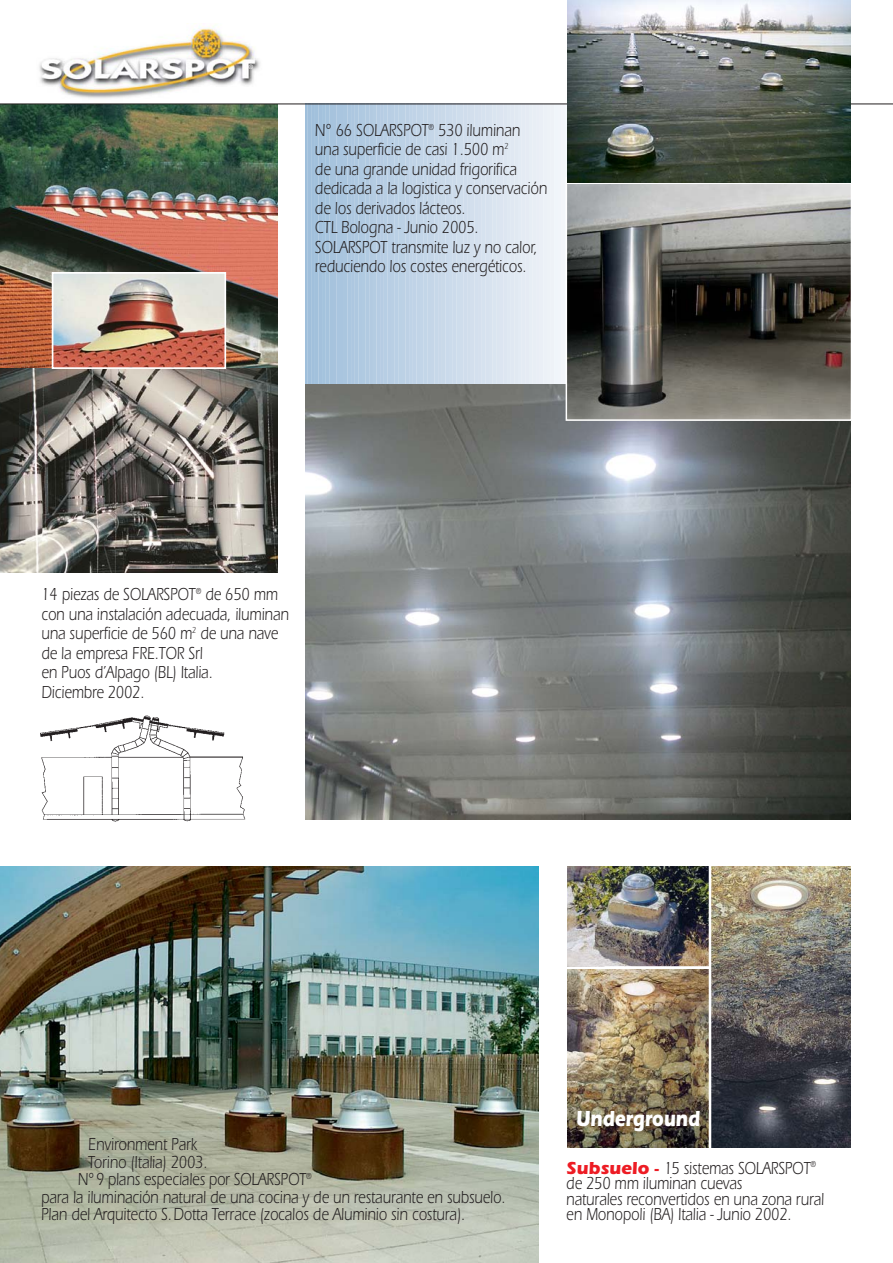
<style>
.page{position:relative;width:893px;height:1263px;background:#fff}
.page>*{position:absolute;margin:0;border:0;box-sizing:border-box;transform-origin:0 0}
.t1{font:700 22.5px "Itc Eras";color:#fff;scale:.8 1}
.t2{font:18px/19.5px "Itc Eras";color:#231f20;scale:.8 1}
.t3{font:500 6.6px "Itc Eras";color:#fff}
.s1{font-weight:700;color:#ed1c24}
.s2{font-weight:700;font-size:15.6px;color:#ed1c24}
</style>
<div class="page">
<hr style="left:305px;top:104px;width:3px;height:294px;background:#9fbfdb">
<svg style="left:307px;top:105px;width:4px;height:279px"></svg>
<hr style="left:311px;top:104px;width:4px;height:294px;background:#a1c0dc">
<hr style="left:315px;top:104px;width:3px;height:294px;background:#a2c1dc">
<svg style="left:318px;top:105px;width:4px;height:279px"></svg>
<hr style="left:322px;top:104px;width:4px;height:294px;background:#a4c3dd">
<hr style="left:325px;top:104px;width:4px;height:294px;background:#a5c3dd">
<svg style="left:329px;top:105px;width:4px;height:279px"></svg>
<hr style="left:333px;top:104px;width:4px;height:294px;background:#a7c3dd">
<svg style="left:336px;top:105px;width:4px;height:279px"></svg>
<hr style="left:340px;top:104px;width:4px;height:294px;background:#a9c5df">
<hr style="left:344px;top:104px;width:3px;height:294px;background:#aac6df">
<svg style="left:347px;top:105px;width:4px;height:279px"></svg>
<hr style="left:351px;top:104px;width:4px;height:294px;background:#adc7e0">
<hr style="left:354px;top:104px;width:4px;height:294px;background:#aec8e0">
<svg style="left:358px;top:105px;width:4px;height:279px"></svg>
<hr style="left:362px;top:104px;width:4px;height:294px;background:#b0cae1">
<hr style="left:365px;top:104px;width:4px;height:294px;background:#b1cae1">
<hr style="left:369px;top:104px;width:4px;height:294px;background:#b2cae1">
<hr style="left:373px;top:104px;width:3px;height:294px;background:#b4cce2">
<svg style="left:376px;top:105px;width:4px;height:279px"></svg>
<hr style="left:380px;top:104px;width:4px;height:294px;background:#b6cce3">
<hr style="left:383px;top:104px;width:4px;height:294px;background:#b7cee4">
<hr style="left:387px;top:104px;width:4px;height:294px;background:#b8cee4">
<hr style="left:391px;top:104px;width:4px;height:294px;background:#b9cfe4">
<hr style="left:394px;top:104px;width:4px;height:294px;background:#bad0e5">
<hr style="left:398px;top:104px;width:4px;height:294px;background:#bbd1e5">
<hr style="left:402px;top:104px;width:3px;height:294px;background:#bcd1e5">
<hr style="left:405px;top:104px;width:4px;height:294px;background:#bdd1e5">
<hr style="left:409px;top:104px;width:4px;height:294px;background:#bfd3e7">
<hr style="left:412px;top:104px;width:4px;height:294px;background:#c0d3e7">
<hr style="left:416px;top:104px;width:4px;height:294px;background:#c1d4e7">
<hr style="left:420px;top:104px;width:4px;height:294px;background:#c2d5e8">
<hr style="left:423px;top:104px;width:4px;height:294px;background:#c3d6e8">
<hr style="left:427px;top:104px;width:4px;height:294px;background:#c4d6e8">
<hr style="left:431px;top:104px;width:3px;height:294px;background:#c5d6e8">
<hr style="left:434px;top:104px;width:4px;height:294px;background:#c7d8e9">
<hr style="left:438px;top:104px;width:4px;height:294px;background:#c8d8e9">
<hr style="left:441px;top:104px;width:4px;height:294px;background:#c9d9e9">
<hr style="left:445px;top:104px;width:4px;height:294px;background:#cadaeb">
<hr style="left:449px;top:104px;width:4px;height:294px;background:#cbdbeb">
<hr style="left:452px;top:104px;width:4px;height:294px;background:#ccdbeb">
<hr style="left:456px;top:104px;width:4px;height:294px;background:#ceddec">
<hr style="left:460px;top:104px;width:3px;height:294px;background:#cfddec">
<hr style="left:463px;top:104px;width:4px;height:294px;background:#d0ddec">
<hr style="left:467px;top:104px;width:4px;height:294px;background:#d1deec">
<hr style="left:470px;top:104px;width:4px;height:294px;background:#d3dfed">
<hr style="left:474px;top:104px;width:4px;height:294px;background:#d4e0ee">
<hr style="left:478px;top:104px;width:4px;height:294px;background:#d5e0ee">
<hr style="left:481px;top:104px;width:4px;height:294px;background:#d6e2ef">
<hr style="left:485px;top:104px;width:4px;height:294px;background:#d7e2ef">
<hr style="left:489px;top:104px;width:3px;height:294px;background:#d8e3ef">
<hr style="left:492px;top:104px;width:4px;height:294px;background:#dae5f0">
<hr style="left:496px;top:104px;width:4px;height:294px;background:#dbe5f0">
<hr style="left:499px;top:104px;width:4px;height:294px;background:#dce5f1">
<hr style="left:503px;top:104px;width:4px;height:294px;background:#dde6f1">
<hr style="left:507px;top:104px;width:4px;height:294px;background:#dfe8f2">
<hr style="left:510px;top:104px;width:4px;height:294px;background:#e0e8f2">
<hr style="left:514px;top:104px;width:4px;height:294px;background:#e1e9f2">
<hr style="left:518px;top:104px;width:3px;height:294px;background:#e3ebf4">
<hr style="left:521px;top:104px;width:4px;height:294px;background:#e4ebf4">
<hr style="left:525px;top:104px;width:4px;height:294px;background:#e5ebf4">
<hr style="left:529px;top:104px;width:3px;height:294px;background:#e7eef5">
<hr style="left:532px;top:104px;width:4px;height:294px;background:#e8eef5">
<hr style="left:536px;top:104px;width:4px;height:294px;background:#e9eef6">
<hr style="left:539px;top:104px;width:4px;height:294px;background:#eaeff6">
<hr style="left:543px;top:104px;width:4px;height:294px;background:#ecf1f7">
<hr style="left:547px;top:104px;width:3px;height:294px;background:#edf2f7">
<hr style="left:550px;top:104px;width:4px;height:294px;background:#eef2f7">
<hr style="left:554px;top:104px;width:4px;height:294px;background:#f0f5fa">
<hr style="left:558px;top:104px;width:3px;height:294px;background:#f1f5fa">
<hr style="left:561px;top:104px;width:4px;height:294px;background:#f3f6fa">
<hr style="left:565px;top:104px;width:4px;height:294px;background:#f5f9fc">
<img style="left:36px;top:26px;width:228px;height:78px">
<img style="left:0;top:105px;width:277px;height:264px">
<img style="left:0;top:369px;width:277px;height:203px">
<img style="left:55px;top:275px;width:168px;height:91px">
<div style="left:52px;top:272px;width:174px;height:97px;border:2px solid #fff"></div>
<img style="left:40px;top:715px;width:206px;height:107px">
<img style="left:711px;top:867px;width:139px;height:281px">
<img style="left:567px;top:867px;width:141px;height:99px">
<img style="left:567px;top:969px;width:141px;height:179px">
<img style="left:0;top:867px;width:539px;height:396px">
<hr style="left:0;top:104px;width:892px;height:1px;background:#231f20">
<img style="left:305px;top:384px;width:545px;height:436px">
<img style="left:568px;top:185px;width:281px;height:233px">
<div style="left:565px;top:177px;width:287px;height:244px;border:2px solid #fff"></div>
<img style="left:567px;top:0;width:283px;height:183px">
<p class="t3" style="left:248px;top:65px;width:7px">®</p>
<p class="t2" style="left:315px;top:122px;width:292px">N° 66 SOLARSPOT<sup>®</sup> 530 iluminan una superficie de casi 1.500 m<sup>2<br></sup>de una grande unidad frigorifica dedicada a la logistica y conservación de los derivados lácteos.<br>CTL Bologna - Junio 2005.<br>SOLARSPOT transmite luz y no calor, reduciendo los costes energéticos.</p>
<p class="t2" style="left:41px;top:587px;width:311px">14 piezas de SOLARSPOT<sup>®</sup> de 650 mm con una instalación adecuada, iluminan una superficie de 560 m<sup>2</sup> de una nave de la empresa FRE.TOR Srl<br>en Puos d’Alpago (BL) Italia.<br>Diciembre 2002.</p>
<p class="t2" style="left:88px;top:1136px;width:137px">Environment Park</p>
<p class="t2" style="left:88px;top:1154px;width:150px">Torino (Italia) 2003.</p>
<p class="t2" style="left:78px;top:1171px;width:294px">N°9 plans especiales por SOLARSPOT<sup>®</sup></p>
<p class="t2" style="left:41px;top:1189px;width:582px">para la iluminación natural de una cocina y de un restaurante en subsuelo.</p>
<p class="t2" style="left:41px;top:1206px;width:531px">Plan del Arquitecto S.Dotta Terrace (zocalos de Aluminio sin costura).</p>
<p class="t1" style="left:576px;top:1111px;width:156px">Underground</p>
<p class="t2" style="left:566px;top:1162px;width:324px;line-height:15.6px"><span class="s1">Subsuelo</span> <span class="s2">-</span> 15 sistemas SOLARSPOT<sup>® </sup>de 250 mm iluminan cuevas<br>naturales reconvertidos en una zona rural en Monopoli (BA) Italia - Junio 2002.</p>
</div>
